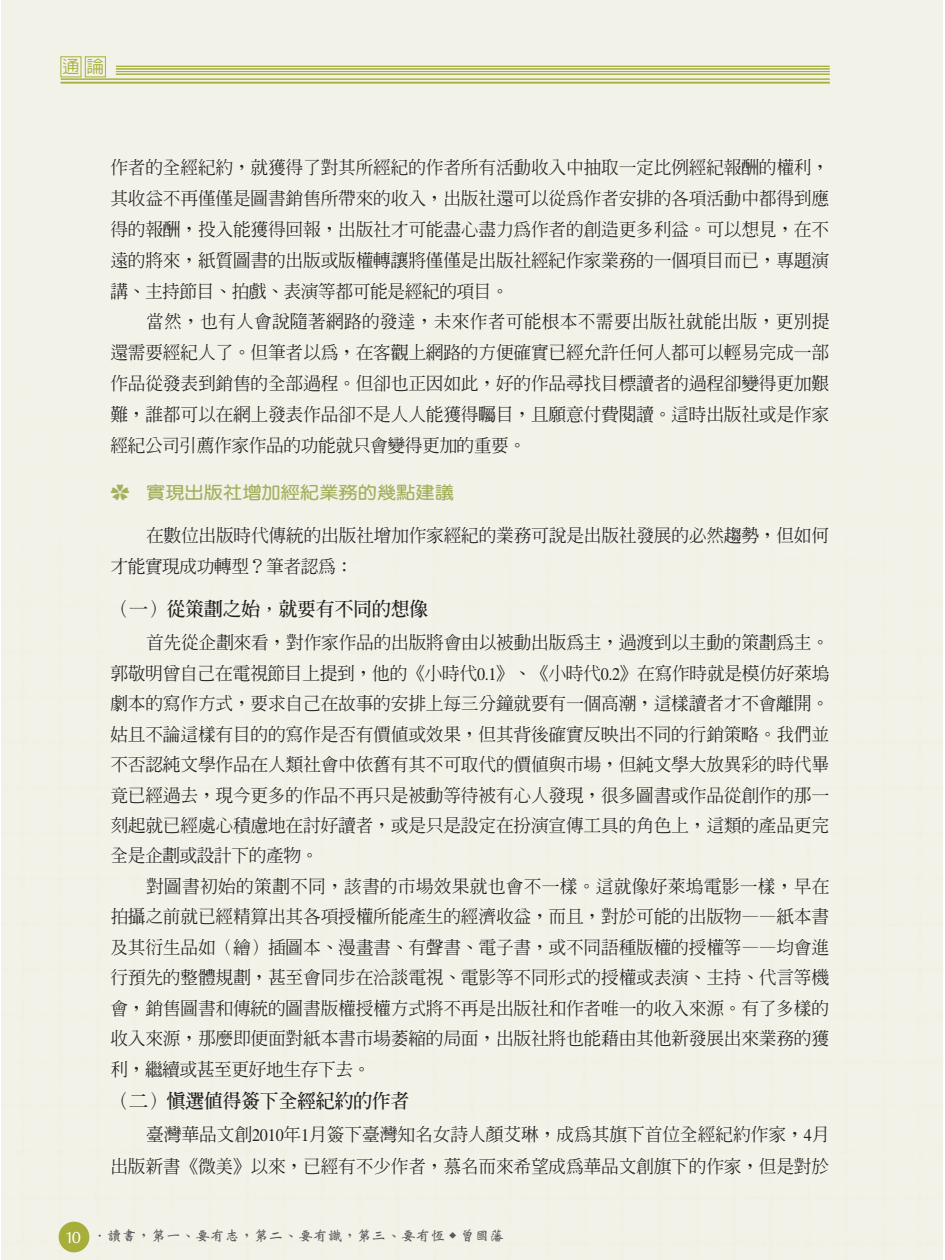
<style>
.page{position:relative;width:945px;height:1260px;background:#fff}
.page>*{position:absolute;margin:0;border:0;box-sizing:border-box;transform-origin:0 0}
.t1{font:19.25px "AR Ming B5 Bold E Ten B5 H";letter-spacing:-.03em;color:#231f20}
.t2{font:17.85px/30.4px "AR Ming B5 Medium E Ten B5 H";letter-spacing:-.02em;color:#231f20;text-align:justify}
.t3{font:17.5px "AR Hei B5 Medium E Ten B5 H";color:#a7af39}
.t4{font:17.32px "AR Yuan B5 Bold E Ten B5 H";color:#a5b05c;scale:1.11 1}
.t5{font:14px "AR Wei Bei B5 Bold E Ten B5 H";color:#58595b;scale:1.05 1}
.s1{font-family:"Koz Go Pro Extra Light 90 msp RKSJ H"}
.s2{font-family:"Times"}
.s3{font-family:"CG Omega";font-size:16.62px;color:#fff}
</style>
<div class="page">
<div style="left:1px;top:148px;width:942px;height:1112px;background:#f3f2e9"></div>
<div style="left:1px;top:0;width:942px;height:148px;background:#f3f2e9"></div>
<svg style="left:60px;top:56px;width:46px;height:21px"></svg>
<hr style="left:61px;top:82px;width:769px;height:2px;background:#a7af39">
<hr style="left:61px;top:79px;width:769px;height:1px;background:#a7af39">
<hr style="left:116px;top:74px;width:714px;height:1px;background:#a7af39">
<hr style="left:116px;top:71px;width:714px;height:1px;background:#a7af39">
<hr style="left:116px;top:69px;width:714px;height:1px;background:#a7af39">
<hr style="left:116px;top:66px;width:714px;height:1px;background:#a7af39">
<div style="left:59px;top:1222px;width:30px;height:30px;background:#a7af3a;border-radius:50%"></div>
<p class="t3" style="left:62px;top:60px;width:43px">通論</p>
<p class="t2" style="left:110px;top:155px;width:720px">作者的全經紀約，就獲得了對其所經紀的作者所有活動收入中抽取一定比例經紀報酬的權利，其收益不再僅僅是圖書銷售所帶來的收入，出版社還可以從為作者安排的各項活動中都得到應得的報酬，投入能獲得回報，出版社才可能盡心盡力為作者的創造更多利益。可以想見，在不遠的將來，紙質圖書的出版或版權轉讓將僅僅是出版社經紀作家業務的一個項目而已，專題演講、主持節目、拍戲、表演等都可能是經紀的項目。</p>
<p class="t2" style="left:110px;top:309px;width:721px;text-indent:36px">當然，也有人會說隨著網路的發達，未來作者可能根本不需要出版社就能出版，更別提還需要經紀人了。但筆者以為，在客觀上網路的方便確實已經允許任何人都可以輕易完成一部作品從發表到銷售的全部過程。但卻也正因如此，好的作品尋找目標讀者的過程卻變得更加艱難，誰都可以在網上發表作品卻不是人人能獲得矚目，且願意付費閱讀。這時出版社或是作家經紀公司引薦作家作品的功能就只會變得更加的重要。</p>
<p class="t4" style="left:110px;top:486px;width:311px"><span class="s1">✿</span> 實現出版社增加經紀業務的幾點建議</p>
<p class="t2" style="left:110px;top:522px;width:720px;line-height:31.5px;text-indent:36px">在數位出版時代傳統的出版社增加作家經紀的業務可說是出版社發展的必然趨勢，但如何才能實現成功轉型？筆者認為：</p>
<p class="t1" style="left:110px;top:601px;width:320px">（一）從策劃之始，就要有不同的想像</p>
<p class="t2" style="left:110px;top:630px;width:721px;text-indent:36px">首先從企劃來看，對作家作品的出版將會由以被動出版為主，過渡到以主動的策劃為主。郭敬明曾自己在電視節目上提到，他的《小時代<span class="s2">0.1</span>》、《小時代<span class="s2">0.2</span>》在寫作時就是模仿好萊塢劇本的寫作方式，要求自己在故事的安排上每三分鐘就要有一個高潮，這樣讀者才不會離開。姑且不論這樣有目的的寫作是否有價值或效果，但其背後確實反映出不同的行銷策略。我們並不否認純文學作品在人類社會中依舊有其不可取代的價值與市場，但純文學大放異彩的時代畢竟已經過去，現今更多的作品不再只是被動等待被有心人發現，很多圖書或作品從創作的那一刻起就已經處心積慮地在討好讀者，或是只是設定在扮演宣傳工具的角色上，這類的產品更完全是企劃或設計下的產物。</p>
<p class="t2" style="left:110px;top:873px;width:721px;text-indent:36px">對圖書初始的策劃不同，該書的市場效果就也會不一樣。這就像好萊塢電影一樣，早在拍攝之前就已經精算出其各項授權所能產生的經濟收益，而且，對於可能的出版物——紙本書及其衍生品如（繪）插圖本、漫畫書、有聲書、電子書，或不同語種版權的授權等——均會進行預先的整體規劃，甚至會同步在洽談電視、電影等不同形式的授權或表演、主持、代言等機會，銷售圖書和傳統的圖書版權授權方式將不再是出版社和作者唯一的收入來源。有了多樣的收入來源，那麼即便面對紙本書市場萎縮的局面，出版社將也能藉由其他新發展出來業務的獲利，繼續或甚至更好地生存下去。</p>
<p class="t1" style="left:110px;top:1093px;width:301px">（二）慎選值得簽下全經紀約的作者</p>
<p class="t2" style="left:110px;top:1121px;width:721px;line-height:31.5px;text-align:right">臺灣華品文創<span class="s2">2010</span>年<span class="s2">1</span>月簽下臺灣知名女詩人顏艾琳，成為其旗下首位全經紀約作家，<span class="s2">4</span>月<br>出版新書《微美》以來，已經有不少作者，慕名而來希望成為華品文創旗下的作家，但是對於</p>
<p class="t5" style="left:65px;top:1230px;width:420px"><span class="s3">10</span> ．讀書，第一、要有志，第二、要有識，第三、要有恆 <sup>◆</sup> 曾國藩</p>
</div>
